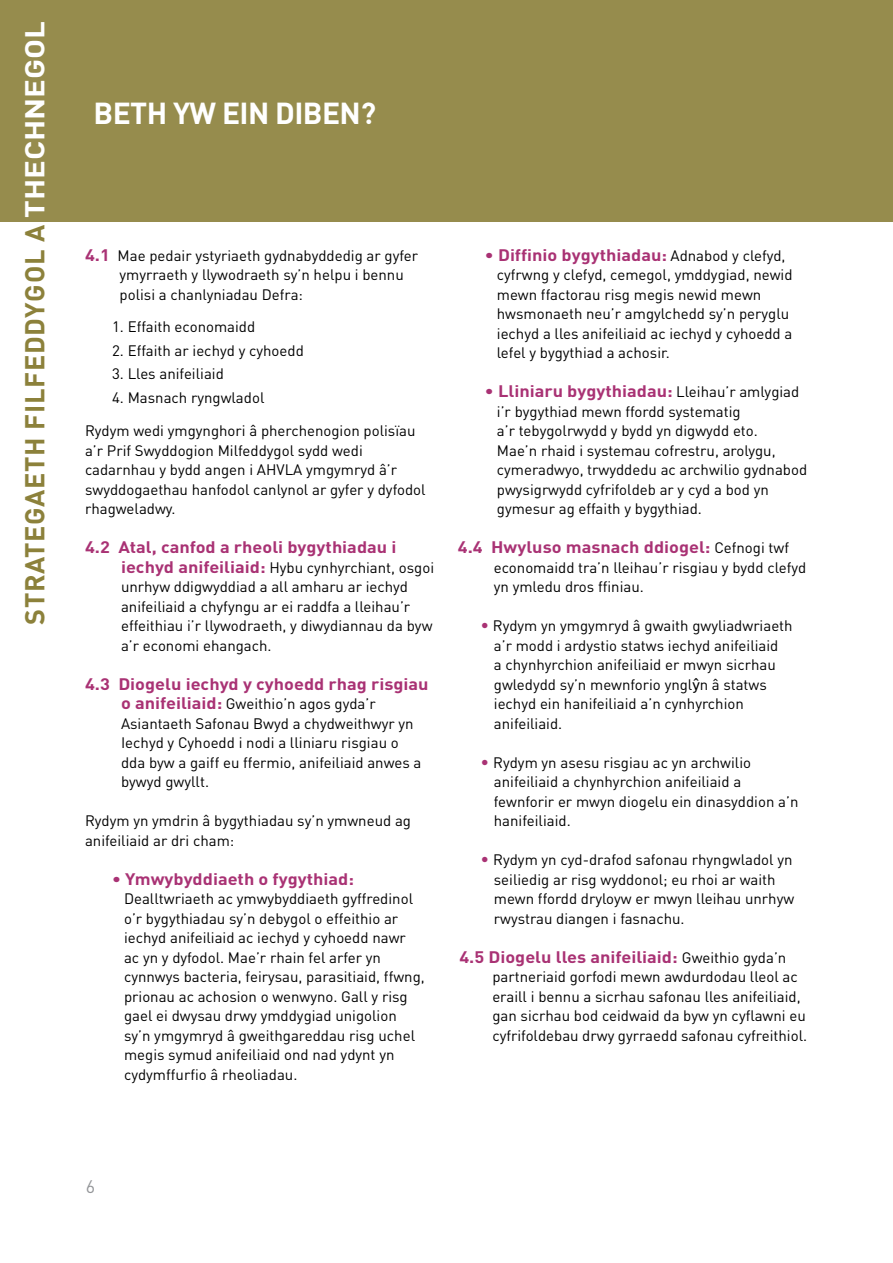
<style>
.page{position:relative;width:893px;height:1263px;background:#fff}
.page>*{position:absolute;margin:0;border:0;box-sizing:border-box;transform-origin:0 0}
.t1{font:30px "DIN Bold Alternate";letter-spacing:-.02em;color:#fff}
.t2{font:700 27px "DIN";letter-spacing:.025em;color:#8c813b}
.t3{font:18px "DIN";color:#939598}
.t4{font:700 16.5px "DIN";color:#a93274;scale:1.1 1}
.t5{font:15px/19.5px "DIN";color:#000}
.s1{color:#fff}
.s2{font-weight:700;font-size:16.5px;color:#a93274}
.s3{font-weight:400;font-size:15px;color:#000}
.s4{font-size:16.5px;color:#a93274}
.s5{font-family:"Trebuchet MS"}
</style>
<div class="page">
<div style="left:0;top:0;width:893px;height:222px;background:#968c4d"></div>
<h2 class="t2" style="left:17px;top:625px;width:605px;rotate:-90deg">STRATEGAETH FILFEDDYGOL A <span class="s1">THECHNEGOL</span></h2>
<h1 class="t1" style="left:94px;top:94px;width:284px">BETH YW EIN DIBEN?</h1>
<p class="t5" style="left:120px;top:245px;width:300px;text-indent:-35px"><span class="s2">4.1</span> Mae pedair ystyriaeth gydnabyddedig ar gyfer ymyrraeth y llywodraeth sy’n helpu i bennu polisi a chanlyniadau Defra:</p>
<p class="t5" style="left:112px;top:316px;width:145px">1. Effaith economaidd</p>
<p class="t5" style="left:112px;top:340px;width:193px">2. Effaith ar iechyd y cyhoedd</p>
<p class="t5" style="left:112px;top:364px;width:113px">3. Lles anifeiliaid</p>
<p class="t5" style="left:85px;top:381px;width:332px;line-height:33px;text-indent:27px">4. Masnach ryngwladol<br>Rydym wedi ymgynghori â pherchenogion polisïau</p>
<p class="t5" style="left:85px;top:440px;width:342px">a’r Prif Swyddogion Milfeddygol sydd wedi cadarnhau y bydd angen i AHVLA ymgymryd â’r swyddogaethau hanfodol canlynol ar gyfer y dyfodol rhagweladwy.</p>
<p class="t4" style="left:85px;top:536px;width:285px">4.2 Atal, canfod a rheoli bygythiadau i</p>
<p class="t5" style="left:121px;top:557px;width:315px"><span class="s2">iechyd anifeiliaid:</span> Hybu cynhyrchiant, osgoi unrhyw ddigwyddiad a all amharu ar iechyd anifeiliaid a chyfyngu ar ei raddfa a lleihau’r effeithiau i’r llywodraeth, y diwydiannau da byw a’r economi ehangach.</p>
<p class="t4" style="left:85px;top:673px;width:314px">4.3 Diogelu iechyd y cyhoedd rhag risgiau</p>
<p class="t5" style="left:121px;top:694px;width:302px"><span class="s2">o anifeiliaid:</span> Gweithio’n agos gyda’r Asiantaeth Safonau Bwyd a chydweithwyr yn Iechyd y Cyhoedd i nodi a lliniaru risgiau o dda byw a gaiff eu ffermio, anifeiliaid anwes a bywyd gwyllt.</p>
<p class="t5" style="left:85px;top:811px;width:327px">Rydym yn ymdrin â bygythiadau sy’n ymwneud ag anifeiliaid ar dri cham:</p>
<p class="t4" style="left:112px;top:868px;width:221px">• Ymwybyddiaeth o fygythiad:</p>
<p class="t5" style="left:124px;top:889px;width:302px">Dealltwriaeth ac ymwybyddiaeth gyffredinol o’r bygythiadau sy’n debygol o effeithio ar iechyd anifeiliaid ac iechyd y cyhoedd nawr ac yn y dyfodol. Mae’r rhain fel arfer yn cynnwys bacteria, feirysau, parasitiaid, ffwng, prionau ac achosion o wenwyno. Gall y risg gael ei dwysau drwy ymddygiad unigolion sy’n ymgymryd â gweithgareddau risg uchel megis symud anifeiliaid ond nad ydynt yn cydymffurfio â rheoliadau.</p>
<p class="t4" style="left:485px;top:244px;width:275px">• Diffinio bygythiadau: <span class="s3">Adnabod y clefyd,</span></p>
<p class="t5" style="left:497px;top:265px;width:297px">cyfrwng y clefyd, cemegol, ymddygiad, newid mewn ffactorau risg megis newid mewn hwsmonaeth neu’r amgylchedd sy’n peryglu iechyd a lles anifeiliaid ac iechyd y cyhoedd a lefel y bygythiad a achosir.</p>
<p class="t4" style="left:485px;top:380px;width:287px">• Lliniaru bygythiadau: <span class="s3">Lleihau’r amlygiad</span></p>
<p class="t5" style="left:497px;top:401px;width:312px">i’r bygythiad mewn ffordd systematig<br>a’r tebygolrwydd y bydd yn digwydd eto.<br>Mae’n rhaid i systemau cofrestru, arolygu, cymeradwyo, trwyddedu ac archwilio gydnabod pwysigrwydd cyfrifoldeb ar y cyd a bod yn gymesur ag effaith y bygythiad.</p>
<p class="t4" style="left:458px;top:536px;width:303px">4.4 Hwyluso masnach ddiogel: <span class="s3">Cefnogi twf</span></p>
<p class="t5" style="left:494px;top:557px;width:314px">economaidd tra’n lleihau’r risgiau y bydd clefyd yn ymledu dros ffiniau.</p>
<p class="t5" style="left:494px;top:616px;width:300px;text-indent:-14px"><span class="s4">•</span> Rydym yn ymgymryd â gwaith gwyliadwriaeth a’r modd i ardystio statws iechyd anifeiliaid<br>a chynhyrchion anifeiliaid er mwyn sicrhau gwledydd sy’n mewnforio yngl<span class="s5">ŷ</span>n â statws iechyd ein hanifeiliaid a’n cynhyrchion anifeiliaid.</p>
<p class="t5" style="left:494px;top:752px;width:306px;text-indent:-14px"><span class="s4">•</span> Rydym yn asesu risgiau ac yn archwilio anifeiliaid a chynhyrchion anifeiliaid a fewnforir er mwyn diogelu ein dinasyddion a’n hanifeiliaid.</p>
<p class="t5" style="left:494px;top:850px;width:302px;text-indent:-14px"><span class="s4">•</span> Rydym yn cyd-drafod safonau rhyngwladol yn seiliedig ar risg wyddonol; eu rhoi ar waith mewn ffordd dryloyw er mwyn lleihau unrhyw rwystrau diangen i fasnachu.</p>
<p class="t4" style="left:459px;top:946px;width:299px">4.5 Diogelu lles anifeiliaid: <span class="s3">Gweithio gyda’n</span></p>
<p class="t5" style="left:492px;top:967px;width:316px">partneriaid gorfodi mewn awdurdodau lleol ac eraill i bennu a sicrhau safonau lles anifeiliaid, gan sicrhau bod ceidwaid da byw yn cyflawni eu cyfrifoldebau drwy gyrraedd safonau cyfreithiol.</p>
<p class="t3" style="left:86px;top:1175px;width:11px">6</p>
</div>
